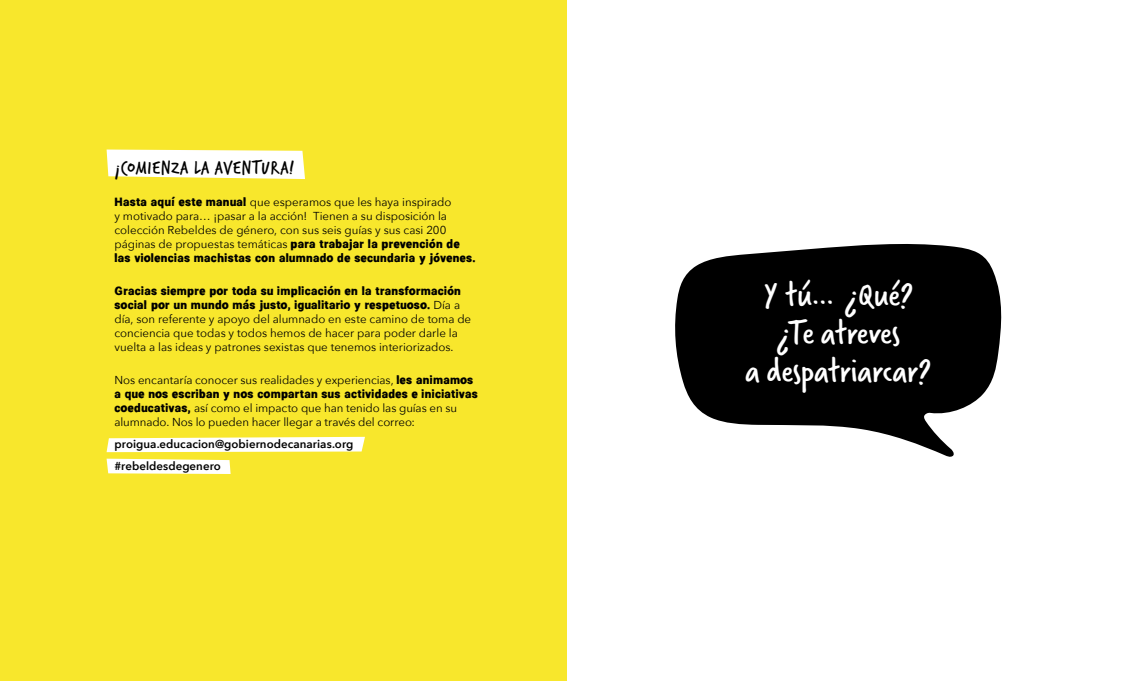
<style>
.page{position:relative;width:1134px;height:681px;background:#fff}
.page>*{position:absolute;margin:0;border:0;box-sizing:border-box;transform-origin:0 0}
._31_colofón{font:36.1px/37.7px "Verveine";letter-spacing:-.01em;color:#fff;text-align:center}
.MM-bocadillo_intros{font:20px "Verveine";letter-spacing:.02em;color:#000}
.MM-txt_seguido{font:11.5px/13.8px "Avenir Next";letter-spacing:-.005em;color:#000}
.MM-txt_seguido-2{font:600 11.5px "Avenir Next";letter-spacing:.005em;color:#000}
.s1{font-family:"Ramona";font-weight:700}
</style>
<div class="page">
<div style="left:0;top:0;width:567px;height:680px;background:#f8e72c"></div>
<svg style="left:107px;top:149px;width:198px;height:30px;background:#fefceb"></svg>
<svg style="left:107px;top:436px;width:258px;height:16px;background:#fefce6"></svg>
<svg style="left:107px;top:458px;width:124px;height:16px;background:#fefce6"></svg>
<svg style="left:675px;top:244px;width:327px;height:213px;fill:#000"></svg>
<p class="MM-bocadillo_intros" style="left:114px;top:153px;width:181px">¡COMIENZA LA AVENTURA!</p>
<p class="MM-txt_seguido" style="left:114px;top:195px;width:362px"><span class="s1">Hasta aquí este manual</span> que esperamos que les haya inspirado<br>y motivado para… ¡pasar a la acción! Tienen a su disposición la colección Rebeldes de género, con sus seis guías y sus casi 200 páginas de propuestas temáticas <span class="s1">para trabajar la prevención de las violencias machistas con alumnado de secundaria y jóvenes.</span></p>
<p class="MM-txt_seguido" style="left:114px;top:284px;width:358px"><span class="s1">Gracias siempre por toda su implicación en la transformación social por un mundo más justo, igualitario y respetuoso.</span> Día a día, son referente y apoyo del alumnado en este camino de toma de conciencia que todas y todos hemos de hacer para poder darle la vuelta a las ideas y patrones sexistas que tenemos interiorizados.</p>
<p class="MM-txt_seguido" style="left:114px;top:372px;width:365px">Nos encantaría conocer sus realidades y experiencias, <span class="s1">les animamos a que nos escriban y nos compartan sus actividades e iniciativas coeducativas,</span> así como el impacto que han tenido las guías en su alumnado. Nos lo pueden hacer llegar a través del correo:</p>
<p class="MM-txt_seguido-2" style="left:114px;top:434px;width:240px">proigua.educacion@gobiernodecanarias.org</p>
<p class="MM-txt_seguido-2" style="left:114px;top:456px;width:108px">#rebeldesdegenero</p>
<p class="_31_colofón" style="left:745px;top:276px;width:188px">Y tú… ¿Qué? ¿Te atreves<br>a despatriarcar?</p>
</div>
